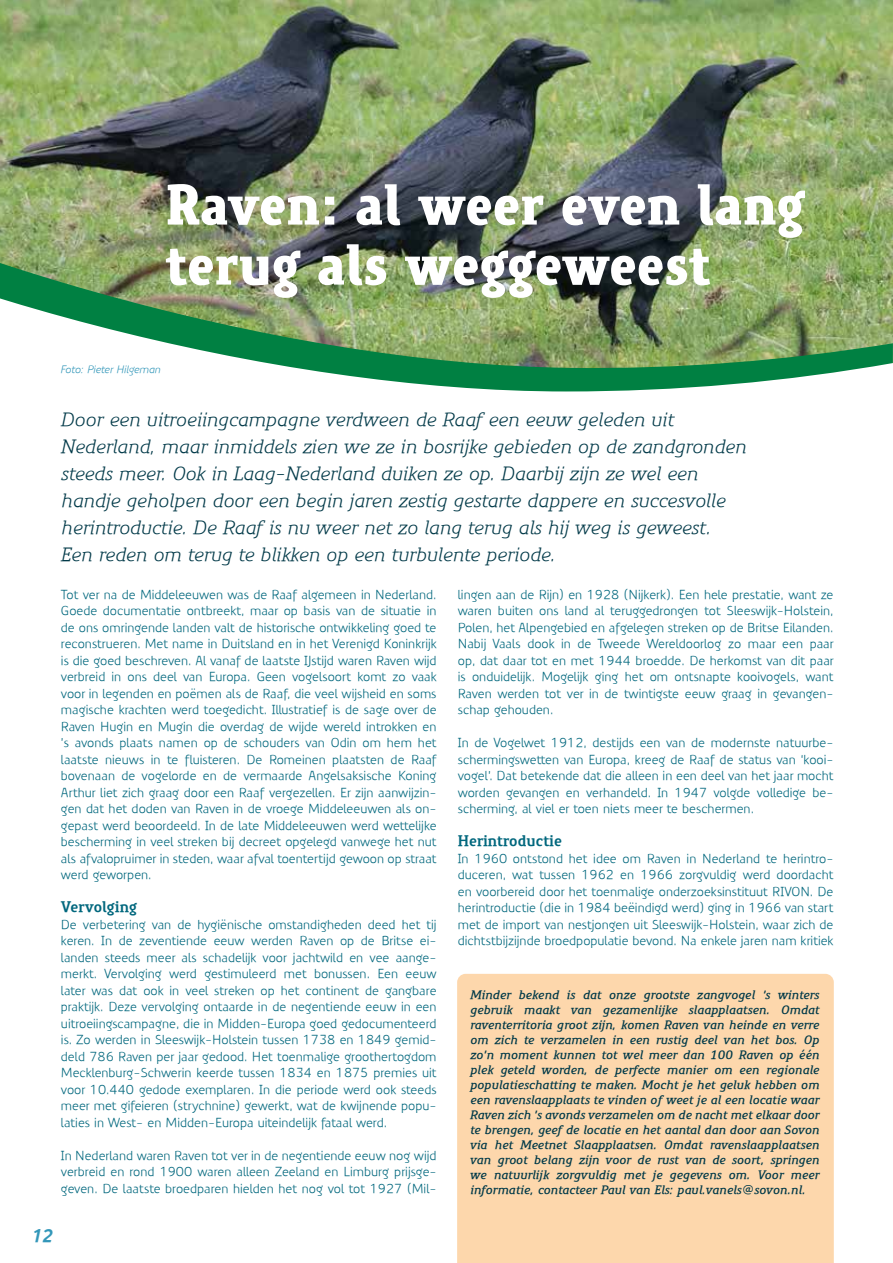
<style>
.page{position:relative;width:893px;height:1263px;background:#fff}
.page>*{position:absolute;margin:0;border:0;box-sizing:border-box;transform-origin:0 0}
.t1{font:900 55.5px/60px "Precious Serif Ult";letter-spacing:-.005em;color:#fff;scale:.95 1}
.t2{font:italic 18.75px/27px "Precious Serif";color:#003948}
.t3{font:italic 700 18px "Precious Sans";color:#3397b9}
.t4{font:700 15px "Precious Serif";letter-spacing:-.005em;color:#00677d}
.t5{font:12.75px/16.5px "Precious Sans";color:#00677d;text-align:justify}
.t6{font:italic 600 12px/15px "Precious Serif";color:#003948;text-align:justify}
.t7{font:italic 10.5px "Precious Sans";color:#3397b9}
</style>
<div class="page">
<img style="left:0;top:0;width:893px;height:120px">
<img style="left:0;top:120px;width:893px;height:42px">
<img style="left:0;top:162px;width:893px;height:230px">
<div style="left:457px;top:974px;width:377px;height:289px;background:#fdd7ac"></div>
<h1 class="t1" style="left:166px;top:176px;width:675px">Raven: al weer even lang terug als weggeweest</h1>
<p class="t7" style="left:61px;top:363px;width:102px">Foto: Pieter Hilgeman</p>
<p class="t2" style="left:62px;top:406px;width:687px">Door een uitroeiingcampagne verdween de Raaf een eeuw geleden uit Nederland, maar inmiddels zien we ze in bosrijke gebieden op de zandgronden steeds meer. Ook in Laag-Nederland duiken ze op. Daarbij zijn ze wel een handje geholpen door een begin jaren zestig gestarte dappere en succesvolle herintroductie. De Raaf is nu weer net zo lang terug als hij weg is geweest.<br>Een reden om terug te blikken op een turbulente periode.</p>
<p class="t5" style="left:61px;top:586px;width:377px">Tot ver na de Middeleeuwen was de Raaf algemeen in Nederland.<br>Goede documentatie ontbreekt, maar op basis van de situatie in de ons omringende landen valt de historische ontwikkeling goed te reconstrueren. Met name in Duitsland en in het Verenigd Koninkrijk is die goed beschreven. Al vanaf de laatste IJstijd waren Raven wijd verbreid in ons deel van Europa. Geen vogelsoort komt zo vaak voor in legenden en poëmen als de Raaf, die veel wijsheid en soms magische krachten werd toegedicht. Illustratief is de sage over de Raven Hugin en Mugin die overdag de wijde wereld introkken en ’s avonds plaats namen op de schouders van Odin om hem het laatste nieuws in te fluisteren. De Romeinen plaatsten de Raaf bovenaan de vogelorde en de vermaarde Angelsaksische Koning Arthur liet zich graag door een Raaf vergezellen. Er zijn aanwijzin&shy;gen dat het doden van Raven in de vroege Middeleeuwen als on&shy;gepast werd beoordeeld. In de late Middeleeuwen werd wettelijke bescherming in veel streken bij decreet opgelegd vanwege het nut als afvalopruimer in steden, waar afval toentertijd gewoon op straat werd geworpen.</p>
<p class="t4" style="left:61px;top:897px;width:78px">Vervolging</p>
<p class="t5" style="left:61px;top:916px;width:377px">De verbetering van de hygiënische omstandigheden deed het tij keren. In de zeventiende eeuw werden Raven op de Britse ei&shy;landen steeds meer als schadelijk voor jachtwild en vee aange&shy;merkt. Vervolging werd gestimuleerd met bonussen. Een eeuw later was dat ook in veel streken op het continent de gangbare praktijk. Deze vervolging ontaarde in de negentiende eeuw in een uitroeiingscampagne, die in Midden-Europa goed gedocumenteerd is. Zo werden in Sleeswijk-Holstein tussen 1738 en 1849 gemid&shy;deld 786 Raven per jaar gedood. Het toenmalige groothertogdom Mecklenburg-Schwerin keerde tussen 1834 en 1875 premies uit voor 10.440 gedode exemplaren. In die periode werd ook steeds meer met gifeieren (strychnine) gewerkt, wat de kwijnende popu&shy;laties in West- en Midden-Europa uiteindelijk fataal werd.</p>
<p class="t5" style="left:61px;top:1147px;width:377px">In Nederland waren Raven tot ver in de negentiende eeuw nog wijd verbreid en rond 1900 waren alleen Zeeland en Limburg prijsge&shy;geven. De laatste broedparen hielden het nog vol tot 1927 (Mil-</p>
<p class="t5" style="left:458px;top:586px;width:378px">lingen aan de Rijn) en 1928 (Nijkerk). Een hele prestatie, want ze waren buiten ons land al teruggedrongen tot Sleeswijk-Holstein, Polen, het Alpengebied en afgelegen streken op de Britse Eilanden.<br>Nabij Vaals dook in de Tweede Wereldoorlog zo maar een paar op, dat daar tot en met 1944 broedde. De herkomst van dit paar is onduidelijk. Mogelijk ging het om ontsnapte kooivogels, want Raven werden tot ver in de twintigste eeuw graag in gevangen&shy;schap gehouden.</p>
<p class="t5" style="left:458px;top:734px;width:377px">In de Vogelwet 1912, destijds een van de modernste natuurbe&shy;schermingswetten van Europa, kreeg de Raaf de status van ‘kooi&shy;vogel’. Dat betekende dat die alleen in een deel van het jaar mocht worden gevangen en verhandeld. In 1947 volgde volledige be&shy;scherming, al viel er toen niets meer te beschermen.</p>
<p class="t4" style="left:458px;top:831px;width:106px">Herintroductie</p>
<p class="t5" style="left:458px;top:850px;width:377px">In 1960 ontstond het idee om Raven in Nederland te herintro&shy;duceren, wat tussen 1962 en 1966 zorgvuldig werd doordacht en voorbereid door het toenmalige onderzoeksinstituut RIVON. De herintroductie (die in 1984 beëindigd werd) ging in 1966 van start met de import van nestjongen uit Sleeswijk-Holstein, waar zich de dichtstbijzijnde broedpopulatie bevond. Na enkele jaren nam kritiek</p>
<p class="t6" style="left:470px;top:987px;width:351px">Minder bekend is dat onze grootste zangvogel ’s winters gebruik maakt van gezamenlijke slaapplaatsen. Omdat raventerritoria groot zijn, komen Raven van heinde en verre om zich te verzamelen in een rustig deel van het bos. Op zo’n moment kunnen tot wel meer dan 100 Raven op één plek geteld worden, de perfecte manier om een regionale populatieschatting te maken. Mocht je het geluk hebben om een ravenslaapplaats te vinden of weet je al een locatie waar Raven zich ’s avonds verzamelen om de nacht met elkaar door te brengen, geef de locatie en het aantal dan door aan Sovon via het Meetnet Slaapplaatsen. Omdat ravenslaapplaatsen van groot belang zijn voor de rust van de soort, springen we natuurlijk zorgvuldig met je gegevens om. Voor meer informatie, contacteer Paul van Els: paul.vanels@sovon.nl.</p>
<h3 class="t3" style="left:32px;top:1224px;width:23px">12</h3>
</div>
